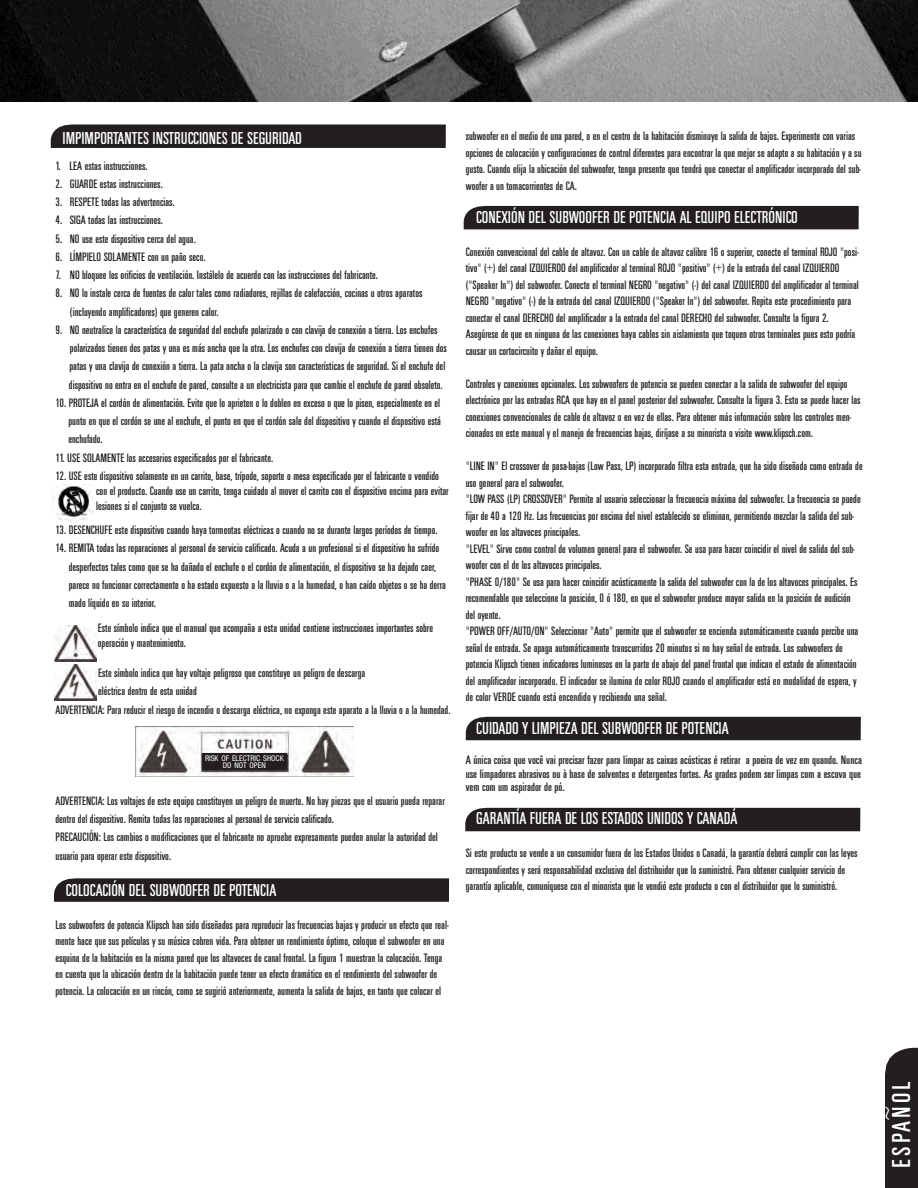
<style>
.page{position:relative;width:918px;height:1188px;background:#fff}
.page>*{position:absolute;margin:0;border:0;box-sizing:border-box;transform-origin:0 0}
.t1{font:27px "U59";letter-spacing:.115em;color:#fff}
.t2{font:18px "U59";color:#fff;scale:.95 1}
.t3{font:12.75px/16.5px "U59";color:#231f20;scale:.95 1}
.t4{font:12.75px/13.5px "U59";color:#231f20;text-align:justify}
.t5{font:condensed 7.8px/7.5px "Helvetica Neue";color:#fff;text-align:center}
</style>
<div class="page">
<div style="left:51px;top:125px;width:395px;height:23px;background:#231f20"></div>
<div style="left:465px;top:808px;width:395px;height:23px;background:#231f20"></div>
<div style="left:466px;top:717px;width:395px;height:23px;background:#231f20"></div>
<div style="left:464px;top:206px;width:395px;height:23px;background:#231f20"></div>
<svg style="left:54px;top:878px;width:395px;height:24px;background:#292526"></svg>
<div style="left:885px;top:1048px;width:33px;height:140px;background:#231f20"></div>
<img style="left:0;top:0;width:918px;height:102px">
<img style="left:54px;top:484px;width:39px;height:36px">
<img style="left:54px;top:664px;width:42px;height:37px">
<img style="left:54px;top:625px;width:42px;height:37px">
<svg style="left:135px;top:726px;width:219px;height:1px"></svg>
<img style="left:135px;top:727px;width:219px;height:50px">
<div style="left:202px;top:753px;width:84px;height:17px;background:#231f20"></div>
<h2 class="t2" style="left:62px;top:132px;width:254px">IMPIMPORTANTES INSTRUCCIONES DE SEGURIDAD</h2>
<p class="t3" style="left:56px;top:158px;width:98px">1. LEA estas instrucciones.</p>
<p class="t3" style="left:56px;top:176px;width:114px">2. GUARDE estas instrucciones.</p>
<p class="t3" style="left:56px;top:195px;width:127px">3. RESPETE todas las advertencias.</p>
<p class="t3" style="left:56px;top:213px;width:115px">4. SIGA todas las instrucciones.</p>
<p class="t3" style="left:56px;top:231px;width:149px">5. NO use este dispositivo cerca del agua.</p>
<p class="t3" style="left:56px;top:249px;width:159px">6. LÍMPIELO SOLAMENTE con un paño seco.</p>
<p class="t3" style="left:56px;top:268px;width:341px">7. NO bloquee los orificios de ventilación. Instálelo de acuerdo con las instrucciones del fabricante.</p>
<p class="t3" style="left:70px;top:285px;width:373px;line-height:18.3px;text-indent:-14px">8. NO lo instale cerca de fuentes de calor tales como radiadores, rejillas de calefacción, cocinas u otros aparatos (incluyendo amplificadores) que generen calor.</p>
<p class="t3" style="left:69px;top:322px;width:399px;line-height:18.3px;text-indent:-13px">9. NO neutralice la característica de seguridad del enchufe polarizado o con clavija de conexión a tierra. Los enchufes polarizados tienen dos patas y una es más ancha que la otra. Los enchufes con clavija de conexión a tierra tienen dos patas y una clavija de conexión a tierra. La pata ancha o la clavija son características de seguridad. Si el enchufe del dispositivo no entra en el enchufe de pared, consulte a un electricista para que cambie el enchufe de pared obsoleto.</p>
<p class="t3" style="left:68px;top:394px;width:394px;line-height:18.3px;text-align:justify;text-indent:-13px">10. PROTEJA el cordón de alimentación. Evite que lo aprieten o lo doblen en exceso o que lo pisen, especialmente en el punto en que el cordón se une al enchufe, el punto en que el cordón sale del dispositivo y cuando el dispositivo está enchufado.</p>
<p class="t3" style="left:56px;top:450px;width:231px">11. USE SOLAMENTE los accesorios especificados por el fabricante.</p>
<p class="t3" style="left:96px;top:469px;width:373px;line-height:15px;text-indent:-41px">12. USE este dispositivo solamente en un carrito, base, trípode, soporte o mesa especificado por el fabricante o vendido con el producto. Cuando use un carrito, tenga cuidado al mover el carrito con el dispositivo encima para evitar lesiones si el conjunto se vuelca.</p>
<p class="t3" style="left:56px;top:523px;width:404px">13. DESENCHUFE este dispositivo cuando haya tormentas eléctricas o cuando no se durante largos períodos de tiempo.</p>
<p class="t3" style="left:69px;top:540px;width:398px;line-height:18.3px;text-indent:-13px">14. REMITA todas las reparaciones al personal de servicio calificado. Acuda a un profesional si el dispositivo ha sufrido desperfectos tales como que se ha dañado el enchufe o el cordón de alimentación, el dispositivo se ha dejado caer, parece no funcionar correctamente o ha estado expuesto a la lluvia o a la humedad, o han caído objetos o se ha derra mado líquido en su interior.</p>
<p class="t3" style="left:98px;top:621px;width:354px;line-height:15px">Este símbolo indica que el manual que acompaña a esta unidad contiene instrucciones importantes sobre operación y mantenimiento.</p>
<p class="t3" style="left:98px;top:666px;width:283px">Este símbolo indica que hay voltaje peligroso que constituye un peligro de descarga</p>
<p class="t3" style="left:98px;top:684px;width:105px">eléctrica dentro de esta unidad</p>
<p class="t3" style="left:56px;top:702px;width:417px">ADVERTENCIA: Para reducir el riesgo de incendio o descarga eléctrica, no exponga este aparato a la lluvia o a la humedad.</p>
<p class="t5" style="left:205px;top:755px;width:80px">RISK OF ELECTRIC SHOCK<br>DO NOT OPEN</p>
<p class="t3" style="left:56px;top:793px;width:411px;line-height:18.3px">ADVERTENCIA: Los voltajes de este equipo constituyen un peligro de muerte. No hay piezas que el usuario pueda reparar dentro del dispositivo. Remita todas las reparaciones al personal de servicio calificado.<br>PRECAUCIÓN: Los cambios o modificaciones que el fabricante no apruebe expresamente pueden anular la autoridad del usuario para operar este dispositivo.</p>
<h2 class="t2" style="left:66px;top:884px;width:223px">COLOCACIÓN DEL SUBWOOFER DE POTENCIA</h2>
<p class="t3" style="left:56px;top:917px;width:415px">Los subwoofers de potencia Klipsch han sido diseñados para reproducir las frecuencias bajas y producir un efecto que real&shy;mente hace que sus películas y su música cobren vida. Para obtener un rendimiento óptimo, coloque el subwoofer en una esquina de la habitación en la misma pared que los altavoces de canal frontal. La figura 1 muestran la colocación. Tenga en cuenta que la ubicación dentro de la habitación puede tener un efecto dramático en el rendimiento del subwoofer de potencia. La colocación en un rincón, como se sugirió anteriormente, aumenta la salida de bajos, en tanto que colocar el</p>
<p class="t3" style="left:466px;top:129px;width:418px">subwoofer en el medio de una pared, o en el centro de la habitación disminuye la salida de bajos. Experimente con varias opciones de colocación y configuraciones de control diferentes para encontrar la que mejor se adapte a su habitación y a su gusto. Cuando elija la ubicación del subwoofer, tenga presente que tendrá que conectar el amplificador incorporado del sub&shy;woofer a un tomacorrientes de CA.</p>
<h2 class="t2" style="left:476px;top:211px;width:340px">CONEXIÓN DEL SUBWOOFER DE POTENCIA AL EQUIPO ELECTRÓNICO</h2>
<p class="t3" style="left:466px;top:244px;width:415px">Conexión convencional del cable de altavoz. Con un cable de altavoz calibre 16 o superior, conecte el terminal ROJO "posi&shy;tivo" (+) del canal IZQUIERDO del amplificador al terminal ROJO "positivo" (+) de la entrada del canal IZQUIERDO ("Speaker In") del subwoofer. Conecte el terminal NEGRO "negativo" (-) del canal IZQUIERDO del amplificador al terminal NEGRO "negativo" (-) de la entrada del canal IZQUIERDO ("Speaker In") del subwoofer. Repita este procedimiento para conectar el canal DERECHO del amplificador a la entrada del canal DERECHO del subwoofer. Consulte la figura 2.<br>Asegúrese de que en ninguna de las conexiones haya cables sin aislamiento que toquen otros terminales pues esto podría causar un cortocircuito y dañar el equipo.</p>
<p class="t3" style="left:466px;top:376px;width:417px">Controles y conexiones opcionales. Los subwoofers de potencia se pueden conectar a la salida de subwoofer del equipo electrónico por las entradas RCA que hay en el panel posterior del subwoofer. Consulte la figura 3. Esto se puede hacer las conexiones convencionales de cable de altavoz o en vez de ellas. Para obtener más información sobre los controles men&shy;cionados en este manual y el manejo de frecuencias bajas, diríjase a su minorista o visite www.klipsch.com.</p>
<p class="t3" style="left:466px;top:459px;width:419px">"LINE IN" El crossover de pasa-bajas (Low Pass, LP) incorporado filtra esta entrada, que ha sido diseñada como entrada de uso general para el subwoofer.<br>"LOW PASS (LP) CROSSOVER" Permite al usuario seleccionar la frecuencia máxima del subwoofer. La frecuencia se puede fijar de 40 a 120 Hz. Las frecuencias por encima del nivel establecido se eliminan, permitiendo mezclar la salida del sub&shy;woofer en los altavoces principales.<br>"LEVEL" Sirve como control de volumen general para el subwoofer. Se usa para hacer coincidir el nivel de salida del sub&shy;woofer con el de los altavoces principales.<br>"PHASE 0/180" Se usa para hacer coincidir acústicamente la salida del subwoofer con la de los altavoces principales. Es recomendable que seleccione la posición, 0 ó 180, en que el subwoofer produce mayor salida en la posición de audición del oyente.<br>"POWER OFF/AUTO/ON" Seleccionar "Auto" permite que el subwoofer se encienda automáticamente cuando percibe una señal de entrada. Se apaga automáticamente transcurridos 20 minutos si no hay señal de entrada. Los subwoofers de potencia Klipsch tienen indicadores luminosos en la parte de abajo del panel frontal que indican el estado de alimentación del amplificador incorporado. El indicador se ilumina de color ROJO cuando el amplificador está en modalidad de espera, y de color VERDE cuando está encendido y recibiendo una señal.</p>
<h2 class="t2" style="left:476px;top:722px;width:267px">CUIDADO Y LIMPIEZA DEL SUBWOOFER DE POTENCIA</h2>
<p class="t4" style="left:466px;top:754px;width:398px">A única coisa que você vai precisar fazer para limpar as caixas acústicas é retirar a poeira de vez em quando. Nunca use limpadores abrasivos ou à base de solventes e detergentes fortes. As grades podem ser limpas com a escova que vem com um aspirador de pó.</p>
<h2 class="t2" style="left:476px;top:812px;width:276px">GARANTÍA FUERA DE LOS ESTADOS UNIDOS Y CANADÁ</h2>
<p class="t3" style="left:466px;top:846px;width:414px">Si este producto se vende a un consumidor fuera de los Estados Unidos o Canadá, la garantía deberá cumplir con las leyes correspondientes y será responsabilidad exclusiva del distribuidor que lo suministró. Para obtener cualquier servicio de garantía aplicable, comuníquese con el minorista que le vendió este producto o con el distribuidor que lo suministró.</p>
<h1 class="t1" style="left:892px;top:1168px;width:87px;rotate:-90deg">ESPANOL</h1>
<h1 class="t1" style="left:886px;top:1120px;width:15px;rotate:-90deg">~</h1>
</div>
